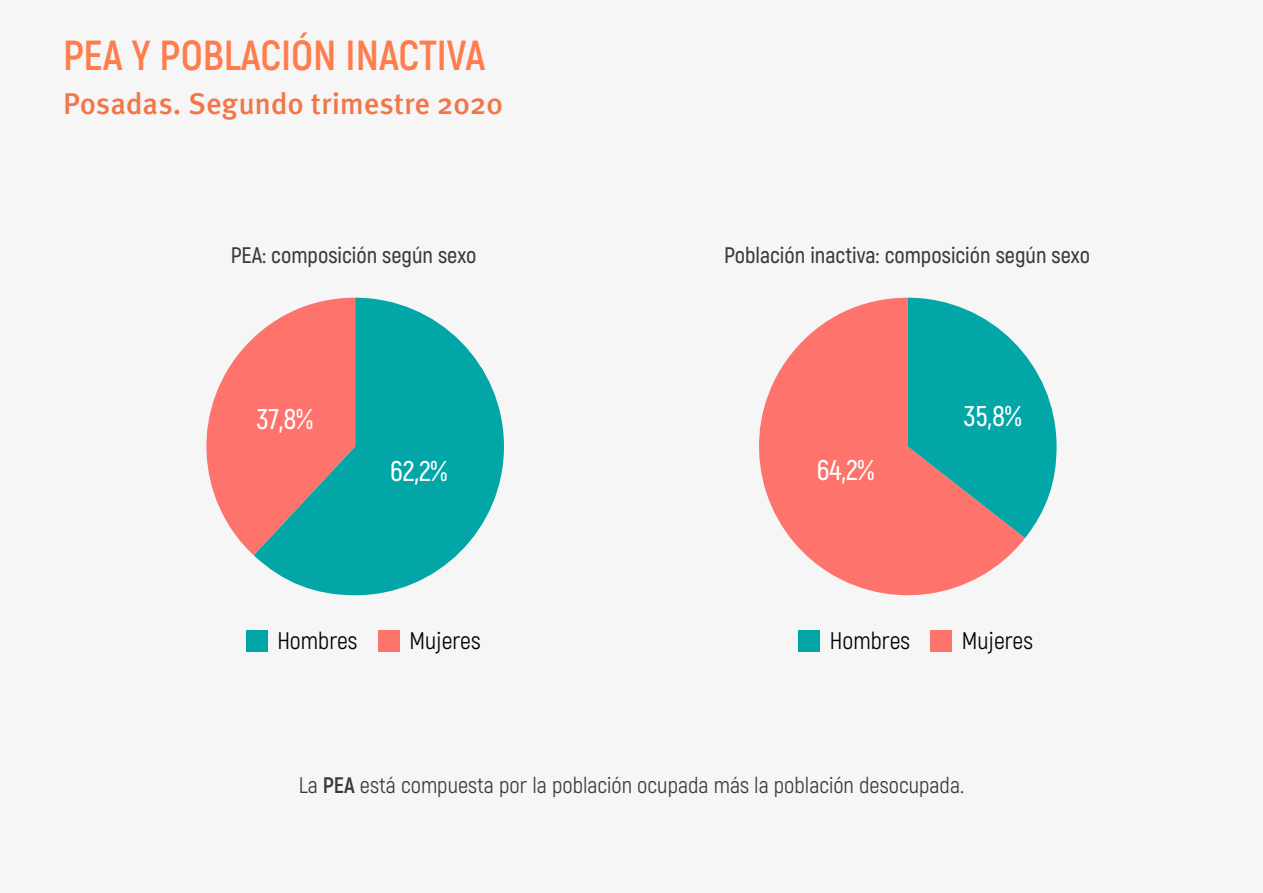
<style>
.page{position:relative;width:1263px;height:893px;background:#f6f6f6}
.page>*{position:absolute;margin:0;border:0;box-sizing:border-box;transform-origin:0 0}
.t1{font:700 42px "Akrobat";color:#ff7c4d}
.t2{font:500 30px "Meta Pro";letter-spacing:-.01em;color:#f27649}
.t3{font:600 28.5px "Akrobat";color:#fff}
.t4{font:24px "Akrobat";color:#000}
.t5{font:22.5px "Akrobat";color:#3d383f}
.t6{font:600 22.5px "Akrobat";color:#3d383f}
.s1{font-weight:700}
</style>
<div class="page">
<div style="left:378px;top:630px;width:21px;height:22px;background:#fe736c"></div>
<svg style="left:206px;top:337px;width:48px;height:218px"></svg>
<div style="left:246px;top:630px;width:21px;height:22px;background:#03a6a6"></div>
<svg style="left:254px;top:298px;width:250px;height:297px;fill:#03a6a6"></svg>
<div style="left:930px;top:630px;width:22px;height:22px;background:#fe736c"></div>
<svg style="left:759px;top:298px;width:266px;height:298px;fill:#fe736c"></svg>
<div style="left:798px;top:630px;width:22px;height:22px;background:#03a6a6"></div>
<svg style="left:908px;top:298px;width:148px;height:240px"></svg>
<h1 class="t1" style="left:63px;top:29px;width:424px">PEA Y POBLACIÓN INACTIVA</h1>
<h2 class="t2" style="left:63px;top:80px;width:442px">Posadas. Segundo trimestre 2020</h2>
<p class="t6" style="left:231px;top:241px;width:247px">PEA: composición según sexo</p>
<p class="t6" style="left:724px;top:241px;width:367px">Población inactiva: composición según sexo</p>
<p class="t3" style="left:257px;top:401px;width:58px">37,8%</p>
<p class="t3" style="left:964px;top:398px;width:59px">35,8%</p>
<p class="t3" style="left:390px;top:454px;width:58px">62,2%</p>
<p class="t3" style="left:817px;top:452px;width:59px">64,2%</p>
<p class="t4" style="left:277px;top:627px;width:82px">Hombres</p>
<p class="t4" style="left:409px;top:627px;width:73px">Mujeres</p>
<p class="t4" style="left:830px;top:627px;width:82px">Hombres</p>
<p class="t4" style="left:962px;top:627px;width:73px">Mujeres</p>
<p class="t5" style="left:299px;top:772px;width:667px">La <span class="s1">PEA</span> está compuesta por la población ocupada más la población desocupada.</p>
</div>
